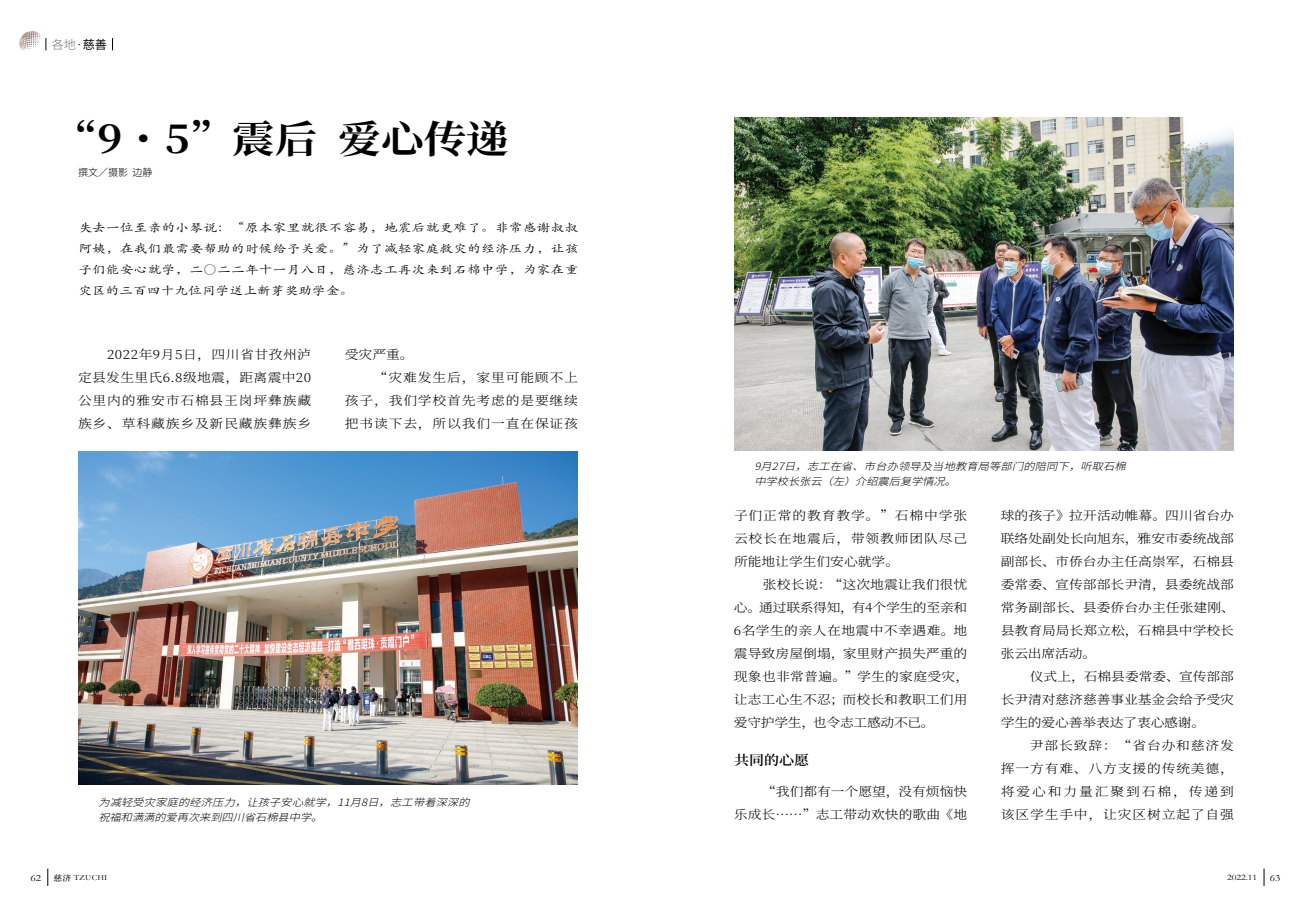
<style>
.page{position:relative;width:1312px;height:922px;background:#fff}
.page>*{position:absolute;margin:0;border:0;box-sizing:border-box;transform-origin:0 0}
.t1{font:700 38.25px "Noto Serif CJ Ksc";color:#000;scale:1.11 1}
.t2{font:600 13.5px "Noto Serif CJ Ksc";color:#000;scale:1.11 1}
.t3{font:300 12.38px/23px "Source Han Serif SC";letter-spacing:.01em;color:#000;text-align:justify;scale:1.11 1}
.t4{font:300 12.38px "Source Han Serif SC";letter-spacing:.065em;color:#000;scale:1.11 1}
.t5{font:300 12.25px "Noto Sans CJ Ksc";color:#727171}
.t6{font:11.75px/21.2px "ST Kaiti";letter-spacing:.01em;color:#000;text-align:justify;scale:1.18 1}
.t7{font:italic 300 10.12px/15px "Noto Sans CJ Ksc";color:#000;scale:1.11 1}
.t8{font:300 10px "Noto Sans CJ Ksc";color:#000}
.t9{font:9.62px "Garamond";color:#000;scale:1.18 1}
.t10{font:8.5px "Garamond";color:#000;scale:1.18 1}
.t11{font:7.88px "Garamond";letter-spacing:.025em;color:#000;scale:1.11 1}
.s1{color:#000}
.s2{font-weight:400;color:#000}
.s3{font-family:"Source Han Serif SC";font-weight:500}
</style>
<div class="page">
<svg style="left:1263px;top:868px;width:1px;height:17px"></svg>
<svg style="left:112px;top:38px;width:1px;height:12px"></svg>
<svg style="left:19px;top:31px;width:28px;height:20px"></svg>
<svg style="left:48px;top:868px;width:1px;height:17px"></svg>
<img style="left:734px;top:117px;width:499px;height:333px">
<img style="left:78px;top:451px;width:500px;height:333px">
<p class="t5" style="left:52px;top:37px;width:57px">各地<span class="s1">·</span><span class="s2">慈善</span></p>
<h1 class="t1" style="left:55px;top:117px;width:410px">“9˙5”震后 爱心传递</h1>
<p class="t8" style="left:78px;top:166px;width:76px">撰文／摄影 边静</p>
<p class="t6" style="left:78px;top:216px;width:425px">失去一位至亲的小琴说：“原本家里就很不容易，地震后就更难了。非常感谢叔叔阿姨，在我们最需要帮助的时候给予关爱。”为了减轻家庭救灾的经济压力，让孩子们能安心就学，二〇二二年十一月八日，慈济志工再次来到石棉中学，为家在重灾区的三百四十九位同学送上新芽奖助学金。</p>
<p class="t3" style="left:78px;top:343px;width:211px;text-indent:29px">2022年9月5日，四川省甘孜州泸定县发生里氏6.8级地震，距离震中20公里内的雅安市石棉县王岗坪彝族藏族乡、草科藏族乡及新民藏族彝族乡</p>
<p class="t3" style="left:345px;top:343px;width:63px">受灾严重。</p>
<p class="t4" style="left:374px;top:370px;width:185px">“灾难发生后，家里可能顾不上</p>
<p class="t4" style="left:345px;top:393px;width:211px">孩子，我们学校首先考虑的是要继续</p>
<p class="t4" style="left:345px;top:416px;width:211px">把书读下去，所以我们一直在保证孩</p>
<p class="t7" style="left:98px;top:794px;width:342px">为减轻受灾家庭的经济压力，让孩子安心就学，11月8日，志工带着深深的祝福和满满的爱再次来到四川省石棉县中学。</p>
<p class="t9" style="left:31px;top:871px;width:10px">62</p>
<p class="t11" style="left:54px;top:872px;width:50px"><span class="s3">慈济</span> TZUCHI</p>
<p class="t7" style="left:754px;top:459px;width:342px">9月27日，志工在省、市台办领导及当地教育局等部门的陪同下，听取石棉中学校长张云（左）介绍震后复学情况。</p>
<p class="t3" style="left:733px;top:504px;width:211px">子们正常的教育教学。”石棉中学张云校长在地震后，带领教师团队尽己所能地让学生们安心就学。</p>
<p class="t3" style="left:733px;top:573px;width:213px;text-align:left;text-indent:29px">张校长说：“这次地震让我们很忧心。通过联系得知，有4个学生的至亲和<br>6名学生的亲人在地震中不幸遇难。地震导致房屋倒塌，家里财产损失严重的现象也非常普遍。”学生的家庭受灾，让志工心生不忍；而校长和教职工们用爱守护学生，也令志工感动不已。</p>
<p class="t2" style="left:733px;top:752px;width:69px">共同的心愿</p>
<p class="t3" style="left:733px;top:780px;width:211px;text-align:right">“我们都有一个愿望，没有烦恼快<br>乐成长……”志工带动欢快的歌曲《地</p>
<p class="t3" style="left:1000px;top:504px;width:212px">球的孩子》拉开活动帷幕。四川省台办联络处副处长向旭东，雅安市委统战部副部长、市侨台办主任高崇军，石棉县委常委、宣传部部长尹清，县委统战部常务副部长、县委侨台办主任张建刚、县教育局局长郑立松，石棉县中学校长张云出席活动。</p>
<p class="t3" style="left:1000px;top:665px;width:211px;text-indent:29px">仪式上，石棉县委常委、宣传部部长尹清对慈济慈善事业基金会给予受灾学生的爱心善举表达了衷心感谢。</p>
<p class="t3" style="left:1000px;top:734px;width:211px;text-indent:29px">尹部长致辞：“省台办和慈济发挥一方有难、八方支援的传统美德，将爱心和力量汇聚到石棉，传递到该区学生手中，让灾区树立起了自强</p>
<p class="t10" style="left:1226px;top:871px;width:27px">2022.11</p>
<p class="t9" style="left:1269px;top:871px;width:10px">63</p>
</div>
